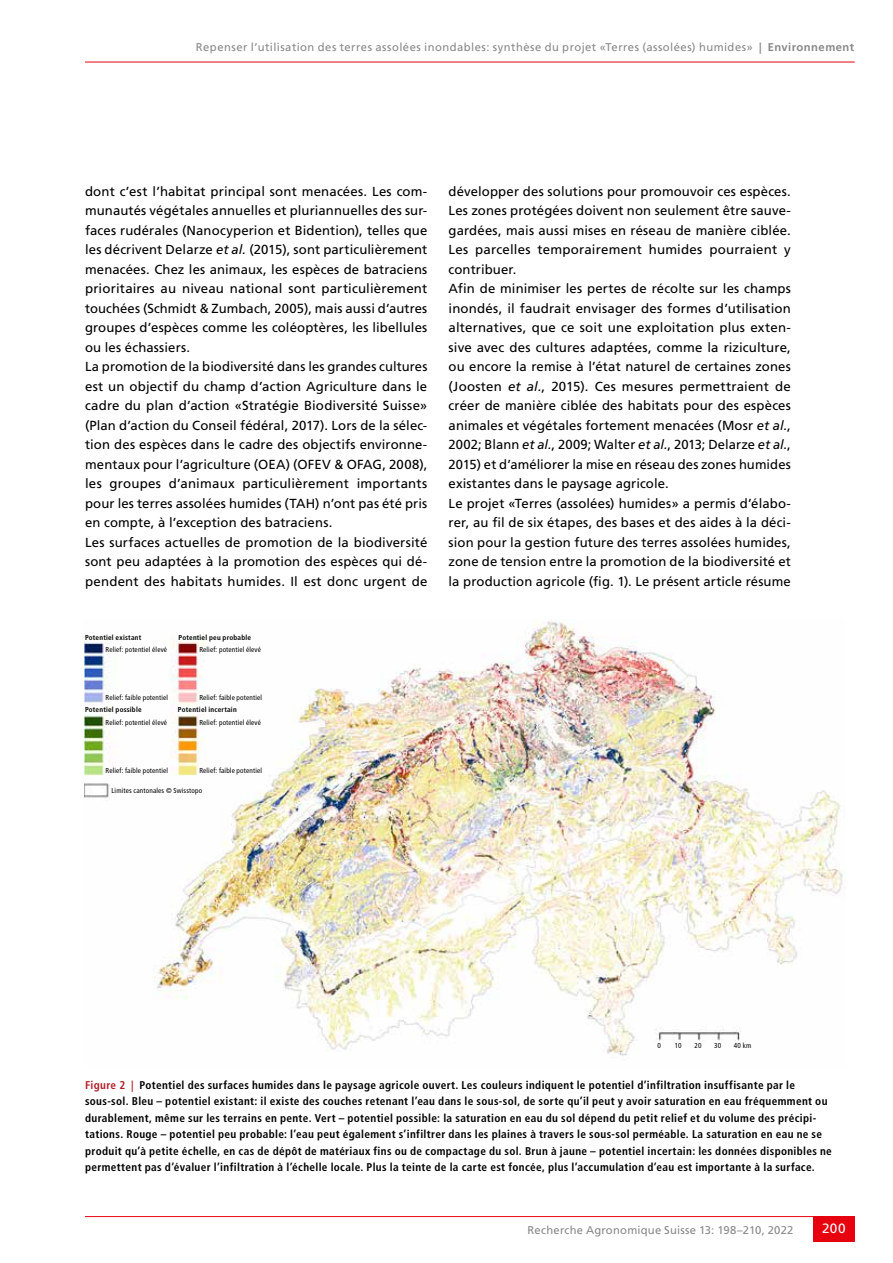
<style>
.page{position:relative;width:893px;height:1263px;background:#fff}
.page>*{position:absolute;margin:0;border:0;box-sizing:border-box;transform-origin:0 0}
.t1{font:13.5px "Frutiger LT Std";color:#fff}
.t2{font:13.2px/19.5px "Frutiger LT Std";letter-spacing:.01em;color:#000}
.t3{font:700 condensed 11.25px/16.5px "Frutiger LT Std";letter-spacing:.03em;color:#000}
.t4{font:11.25px "Frutiger LT Std";letter-spacing:.04em;color:#878988}
.t5{font:11.25px "Frutiger LT Std";letter-spacing:.02em;color:#878988}
.t6{font:condensed 7.2px "Frutiger LT Std";letter-spacing:.02em;color:#000}
.t7{font:700 condensed 7.2px "Frutiger LT Std";letter-spacing:.025em;color:#000}
.s1{font-weight:700}
.s2{font-style:italic}
.s3{color:#b21c27}
</style>
<div class="page">
<hr style="left:85px;top:62px;width:770px;height:1px;background:#e7000e">
<hr style="left:85px;top:1216px;width:770px;height:1px;background:#e7000e">
<div style="left:813px;top:1216px;width:42px;height:26px;background:#e7000e"></div>
<img style="left:84px;top:620px;width:761px;height:436px">
<p class="t4" style="left:196px;top:40px;width:660px">Repenser l’utilisation des terres assolées inondables: synthèse du projet «Terres (assolées) humides» <span class="s1">| Environnement</span></p>
<p class="t2" style="left:85px;top:181px;width:344px">dont c’est l’habitat principal sont menacées. Les com&shy;munautés végétales annuelles et pluriannuelles des sur&shy;faces rudérales (Nanocyperion et Bidention), telles que les décrivent Delarze <span class="s2">et al.</span> (2015), sont particulièrement menacées. Chez les animaux, les espèces de batraciens prioritaires au niveau national sont particulièrement touchées (Schmidt &amp; Zumbach, 2005), mais aussi d’autres groupes d’espèces comme les coléoptères, les libellules ou les échassiers.<br>La promotion de la biodiversité dans les grandes cultures est un objectif du champ d’action Agriculture dans le cadre du plan d’action «Stratégie Biodiversité Suisse» (Plan d’action du Conseil fédéral, 2017). Lors de la sélec&shy;tion des espèces dans le cadre des objectifs environne&shy;mentaux pour l’agriculture (OEA) (OFEV &amp; OFAG, 2008), les groupes d’animaux particulièrement importants pour les terres assolées humides (TAH) n’ont pas été pris en compte, à l’exception des batraciens.<br>Les surfaces actuelles de promotion de la biodiversité sont peu adaptées à la promotion des espèces qui dé&shy;pendent des habitats humides. Il est donc urgent de</p>
<p class="t2" style="left:449px;top:181px;width:344px">développer des solutions pour promouvoir ces espèces.<br>Les zones protégées doivent non seulement être sauve&shy;gardées, mais aussi mises en réseau de manière ciblée.<br>Les parcelles temporairement humides pourraient y contribuer.<br>Afin de minimiser les pertes de récolte sur les champs inondés, il faudrait envisager des formes d’utilisation alternatives, que ce soit une exploitation plus exten&shy;sive avec des cultures adaptées, comme la riziculture, ou encore la remise à l’état naturel de certaines zones (Joosten <span class="s2">et al.</span>, 2015). Ces mesures permettraient de créer de manière ciblée des habitats pour des espèces animales et végétales fortement menacées (Mosr <span class="s2">et al.</span>, 2002; Blann <span class="s2">et al.</span>, 2009; Walter <span class="s2">et al.</span>, 2013; Delarze <span class="s2">et al.</span>, 2015) et d’améliorer la mise en réseau des zones humides existantes dans le paysage agricole.<br>Le projet «Terres (assolées) humides» a permis d’élabo&shy;rer, au fil de six étapes, des bases et des aides à la déci&shy;sion pour la gestion future des terres assolées humides, zone de tension entre la promotion de la biodiversité et la production agricole (fig. 1). Le présent article résume</p>
<p class="t7" style="left:85px;top:633px;width:58px">Potentiel existant</p>
<p class="t7" style="left:179px;top:633px;width:74px">Potentiel peu probable</p>
<p class="t6" style="left:105px;top:645px;width:63px">Relief: potentiel élevé</p>
<p class="t6" style="left:199px;top:645px;width:63px">Relief: potentiel élevé</p>
<p class="t6" style="left:105px;top:693px;width:64px">Relief: faible potentiel</p>
<p class="t6" style="left:199px;top:693px;width:64px">Relief: faible potentiel</p>
<p class="t7" style="left:85px;top:705px;width:58px">Potentiel possible</p>
<p class="t7" style="left:178px;top:705px;width:60px">Potentiel incertain</p>
<p class="t6" style="left:105px;top:718px;width:63px">Relief: potentiel élevé</p>
<p class="t6" style="left:199px;top:718px;width:63px">Relief: potentiel élevé</p>
<p class="t6" style="left:105px;top:767px;width:64px">Relief: faible potentiel</p>
<p class="t6" style="left:199px;top:767px;width:64px">Relief: faible potentiel</p>
<p class="t6" style="left:112px;top:786px;width:92px">Limites cantonales © Swisstopo</p>
<p class="t6" style="left:658px;top:1041px;width:5px">0</p>
<p class="t6" style="left:675px;top:1041px;width:8px">10</p>
<p class="t6" style="left:695px;top:1041px;width:8px">20</p>
<p class="t6" style="left:714px;top:1041px;width:9px">30</p>
<p class="t6" style="left:734px;top:1041px;width:19px">40 km</p>
<p class="t3" style="left:85px;top:1076px;width:748px"><span class="s3">Figure 2 |</span> Potentiel des surfaces humides dans le paysage agricole ouvert. Les couleurs indiquent le potentiel d’infiltration insuffisante par le sous-sol. Bleu – potentiel existant: il existe des couches retenant l’eau dans le sous-sol, de sorte qu’il peut y avoir saturation en eau fréquemment ou durablement, même sur les terrains en pente. Vert – potentiel possible: la saturation en eau du sol dépend du petit relief et du volume des précipi&shy;tations. Rouge – potentiel peu probable: l’eau peut également s’infiltrer dans les plaines à travers le sous-sol perméable. La saturation en eau ne se produit qu’à petite échelle, en cas de dépôt de matériaux fins ou de compactage du sol. Brun à jaune – potentiel incertain: les données disponibles ne permettent pas d’évaluer l’infiltration à l’échelle locale. Plus la teinte de la carte est foncée, plus l’accumulation d’eau est importante à la surface.</p>
<p class="t5" style="left:528px;top:1223px;width:267px">Recherche Agronomique Suisse 13: 198–210, 2022</p>
<p class="t1" style="left:822px;top:1221px;width:25px">200</p>
</div>
